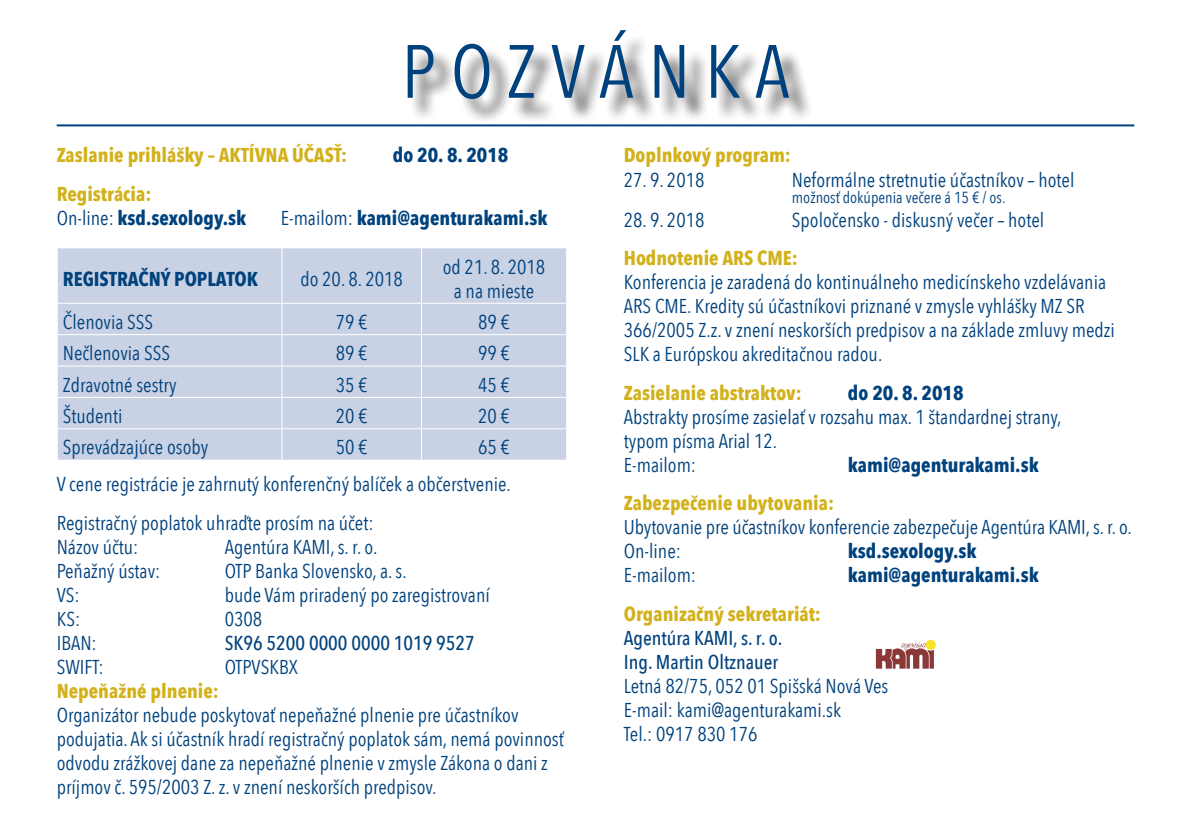
<style>
.page{position:relative;width:1191px;height:840px;background:#fff}
.page>*{position:absolute;margin:0;border:0;box-sizing:border-box;transform-origin:0 0}
.t1{font:74.4px "Avenir Next Condensed";letter-spacing:.2em;color:#00427d}
.t2{font:20px/24px "Avenir Next Condensed";color:#00427d}
.Paragraph_Style_1{font:700 20px "Avenir Next Condensed";color:#d2b11a}
.t3{font:700 20px "Avenir Next Condensed";color:#00427d}
.t4{font:500 20px "Avenir Next Condensed";color:#00427d}
.t5{font:16px "Avenir Next Condensed";color:#00427d}
.s1{font-weight:400}
</style>
<div class="page">
<div style="left:58px;top:248px;width:508px;height:211px;background:#c9d1e4"></div>
<hr style="left:281px;top:248px;width:1px;height:54px;background:#fff">
<hr style="left:421px;top:248px;width:1px;height:54px;background:#fff">
<hr style="left:57px;top:302px;width:225px;height:1px;background:#fff">
<hr style="left:282px;top:302px;width:139px;height:1px;background:#fff">
<hr style="left:281px;top:303px;width:1px;height:31px;background:#fff">
<hr style="left:421px;top:302px;width:146px;height:1px;background:#fff">
<hr style="left:421px;top:303px;width:1px;height:31px;background:#fff">
<hr style="left:57px;top:334px;width:225px;height:1px;background:#fff">
<hr style="left:282px;top:334px;width:139px;height:1px;background:#fff">
<hr style="left:281px;top:335px;width:1px;height:30px;background:#fff">
<hr style="left:421px;top:334px;width:146px;height:1px;background:#fff">
<hr style="left:421px;top:335px;width:1px;height:30px;background:#fff">
<hr style="left:57px;top:365px;width:225px;height:1px;background:#fff">
<hr style="left:282px;top:365px;width:139px;height:1px;background:#fff">
<hr style="left:281px;top:366px;width:1px;height:30px;background:#fff">
<hr style="left:421px;top:365px;width:146px;height:1px;background:#fff">
<hr style="left:421px;top:366px;width:1px;height:30px;background:#fff">
<hr style="left:57px;top:396px;width:225px;height:1px;background:#fff">
<hr style="left:282px;top:396px;width:139px;height:1px;background:#fff">
<hr style="left:281px;top:397px;width:1px;height:31px;background:#fff">
<hr style="left:421px;top:396px;width:146px;height:1px;background:#fff">
<hr style="left:421px;top:397px;width:1px;height:31px;background:#fff">
<hr style="left:57px;top:428px;width:225px;height:1px;background:#fff">
<hr style="left:282px;top:428px;width:139px;height:1px;background:#fff">
<hr style="left:281px;top:429px;width:1px;height:30px;background:#fff">
<hr style="left:421px;top:428px;width:146px;height:1px;background:#fff">
<hr style="left:421px;top:429px;width:1px;height:30px;background:#fff">
<svg style="left:876px;top:642px;width:58px;height:26px"></svg>
<svg style="left:925px;top:639px;width:10px;height:10px"></svg>
<div style="left:410px;top:34px;width:403px;height:90px;background:#231f20;opacity:.75"></div>
<hr style="left:57px;top:124px;width:1077px;height:2px;background:#00427d">
<p class="t1" style="left:401px;top:8px;width:389px">POZVÁNKA</p>
<p class="Paragraph_Style_1" style="left:57px;top:143px;width:292px">Zaslanie prihlášky – AKTÍVNA ÚČASŤ:</p>
<p class="t3" style="left:393px;top:143px;width:117px">do 20. 8. 2018</p>
<p class="Paragraph_Style_1" style="left:57px;top:181px;width:96px">Registrácia:</p>
<p class="t3" style="left:57px;top:205px;width:191px"><span class="s1">On-line:</span> ksd.sexology.sk</p>
<p class="t3" style="left:281px;top:205px;width:268px"><span class="s1">E-mailom:</span> kami@agenturakami.sk</p>
<p class="t3" style="left:63px;top:266px;width:197px">REGISTRAČNÝ POPLATOK</p>
<p class="t2" style="left:300px;top:265px;width:104px">do 20. 8. 2018</p>
<p class="t2" style="left:443px;top:253px;width:104px;text-align:center">od 21. 8. 2018 a na mieste</p>
<p class="t2" style="left:63px;top:309px;width:92px">Členovia SSS</p>
<p class="t2" style="left:336px;top:309px;width:33px">79 €</p>
<p class="t2" style="left:478px;top:309px;width:33px">89 €</p>
<p class="t2" style="left:63px;top:340px;width:109px">Nečlenovia SSS</p>
<p class="t2" style="left:336px;top:340px;width:33px">89 €</p>
<p class="t2" style="left:478px;top:340px;width:33px">99 €</p>
<p class="t2" style="left:63px;top:371px;width:115px">Zdravotné sestry</p>
<p class="t2" style="left:336px;top:371px;width:33px">35 €</p>
<p class="t2" style="left:478px;top:371px;width:33px">45 €</p>
<p class="t2" style="left:63px;top:403px;width:61px">Študenti</p>
<p class="t2" style="left:336px;top:403px;width:33px">20 €</p>
<p class="t2" style="left:478px;top:403px;width:33px">20 €</p>
<p class="t2" style="left:63px;top:434px;width:147px">Sprevádzajúce osoby</p>
<p class="t2" style="left:336px;top:434px;width:33px">50 €</p>
<p class="t2" style="left:478px;top:434px;width:33px">65 €</p>
<p class="t2" style="left:57px;top:471px;width:456px">V cene registrácie je zahrnutý konferenčný balíček a občerstvenie.</p>
<p class="t2" style="left:57px;top:509px;width:318px">Registračný poplatok uhraďte prosím na účet:</p>
<p class="t2" style="left:57px;top:533px;width:83px">Názov účtu:</p>
<p class="t2" style="left:225px;top:533px;width:154px">Agentúra KAMI, s. r. o.</p>
<p class="t2" style="left:57px;top:557px;width:105px">Peňažný ústav:</p>
<p class="t2" style="left:225px;top:557px;width:183px">OTP Banka Slovensko, a. s.</p>
<p class="t2" style="left:57px;top:581px;width:24px">VS:</p>
<p class="t2" style="left:225px;top:581px;width:266px">bude Vám priradený po zaregistrovaní</p>
<p class="t2" style="left:57px;top:605px;width:25px">KS:</p>
<p class="t2" style="left:225px;top:605px;width:39px">0308</p>
<p class="t2" style="left:57px;top:629px;width:42px">IBAN:</p>
<p class="t4" style="left:225px;top:630px;width:251px">SK96 5200 0000 0000 1019 9527</p>
<p class="t2" style="left:57px;top:653px;width:48px">SWIFT:</p>
<p class="t2" style="left:225px;top:653px;width:75px">OTPVSKBX</p>
<p class="Paragraph_Style_1" style="left:57px;top:678px;width:164px">Nepeňažné plnenie:</p>
<p class="t2" style="left:57px;top:701px;width:508px">Organizátor nebude poskytovať nepeňažné plnenie pre účastníkov podujatia. Ak si účastník hradí registračný poplatok sám, nemá povinnosť odvodu zrážkovej dane za nepeňažné plnenie v zmysle Zákona o dani z príjmov č. 595/2003 Z. z. v znení neskorších predpisov.</p>
<p class="Paragraph_Style_1" style="left:624px;top:143px;width:169px">Doplnkový program:</p>
<p class="t2" style="left:624px;top:166px;width:82px">27. 9. 2018</p>
<p class="t2" style="left:792px;top:166px;width:284px">Neformálne stretnutie účastníkov – hotel</p>
<p class="t5" style="left:792px;top:183px;width:215px">možnosť dokúpenia večere á 15 € / os.</p>
<p class="t2" style="left:624px;top:206px;width:82px">28. 9. 2018</p>
<p class="t2" style="left:792px;top:206px;width:254px">Spoločensko - diskusný večer – hotel</p>
<p class="Paragraph_Style_1" style="left:624px;top:245px;width:176px">Hodnotenie ARS CME:</p>
<p class="t2" style="left:624px;top:269px;width:492px">Konferencia je zaradená do kontinuálneho medicínskeho vzdelávania ARS CME. Kredity sú účastníkovi priznané v zmysle vyhlášky MZ SR 366/2005 Z.z. v znení neskorších predpisov a na základe zmluvy medzi SLK a Európskou akreditačnou radou.</p>
<p class="Paragraph_Style_1" style="left:624px;top:380px;width:179px">Zasielanie abstraktov:</p>
<p class="t3" style="left:848px;top:380px;width:117px">do 20. 8. 2018</p>
<p class="t2" style="left:624px;top:403px;width:439px">Abstrakty prosíme zasielať v rozsahu max. 1 štandardnej strany, typom písma Arial 12.</p>
<p class="t2" style="left:624px;top:451px;width:74px">E-mailom:</p>
<p class="t3" style="left:848px;top:452px;width:192px">kami@agenturakami.sk</p>
<p class="Paragraph_Style_1" style="left:624px;top:490px;width:212px">Zabezpečenie ubytovania:</p>
<p class="t2" style="left:624px;top:514px;width:509px">Ubytovanie pre účastníkov konferencie zabezpečuje Agentúra KAMI, s. r. o.</p>
<p class="t2" style="left:624px;top:538px;width:59px">On-line:</p>
<p class="t3" style="left:848px;top:538px;width:130px">ksd.sexology.sk</p>
<p class="t2" style="left:624px;top:562px;width:74px">E-mailom:</p>
<p class="t3" style="left:848px;top:562px;width:192px">kami@agenturakami.sk</p>
<p class="Paragraph_Style_1" style="left:624px;top:601px;width:199px">Organizačný sekretariát:</p>
<p class="t4" style="left:624px;top:625px;width:160px">Agentúra KAMI, s. r. o.</p>
<p class="t4" style="left:624px;top:649px;width:156px">Ing. Martin Oltznauer</p>
<p class="t2" style="left:624px;top:672px;width:266px">Letná 82/75, 052 01 Spišská Nová Ves</p>
<p class="t2" style="left:624px;top:696px;width:219px">E-mail: kami@agenturakami.sk</p>
<p class="t2" style="left:624px;top:720px;width:135px">Tel.: 0917 830 176</p>
</div>
